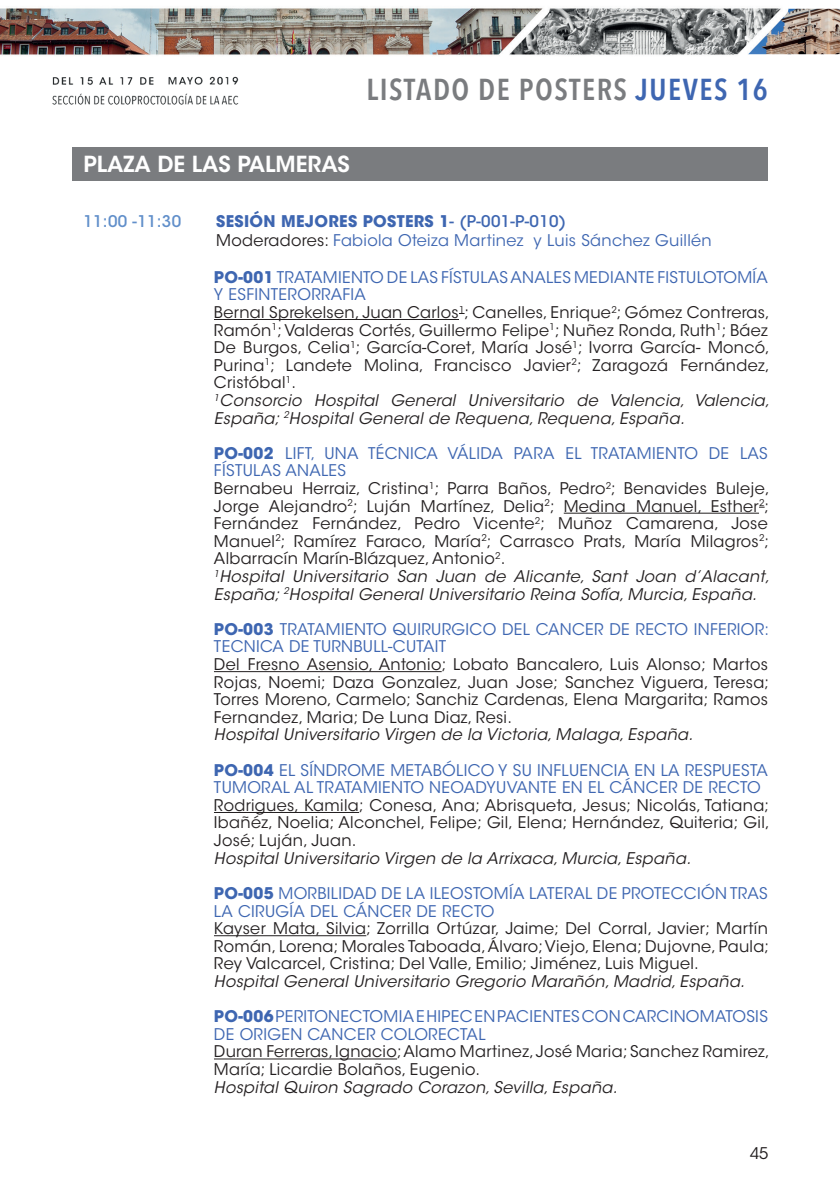
<style>
.page{position:relative;width:840px;height:1191px;background:#fff}
.page>*{position:absolute;margin:0;border:0;box-sizing:border-box;transform-origin:0 0}
.t1{font:600 condensed 30px "Avenir Next LT Pro";letter-spacing:.05em;color:#7a7c7f}
.t2{font:600 22px "ITC Avant Garde Std";color:#fff}
.t3{font:16px/17.6px "ITC Avant Garde Std";letter-spacing:.02em;color:#231f20}
.t4{font:16px/17.6px "ITC Avant Garde Std";letter-spacing:.02em;color:#3e66b1}
.t5{font:italic 16px "ITC Avant Garde Std";letter-spacing:.02em;color:#231f20}
.t6{font:500 16px "ITC Avant Garde Std";letter-spacing:.02em;color:#618fca}
.s1{color:#3e66b1}
.s2{font-weight:700}
.s3{font-weight:500}
.s4{color:#231f20}
.s5{font-weight:700;color:#3e66b1}
.s6{font-style:italic}
</style>
<div class="page">
<img style="left:0;top:8px;width:839px;height:47px">
<img style="left:52px;top:76px;width:187px;height:29px">
<div style="left:72px;top:147px;width:695px;height:34px;background:#7a7c7f"></div>
<hr style="left:214px;top:319px;width:245px;height:1px;background:#231f20">
<hr style="left:563px;top:513px;width:195px;height:1px;background:#231f20">
<hr style="left:214px;top:671px;width:227px;height:1px;background:#231f20">
<hr style="left:214px;top:812px;width:145px;height:1px;background:#231f20">
<hr style="left:214px;top:935px;width:152px;height:1px;background:#231f20">
<hr style="left:214px;top:1058px;width:183px;height:1px;background:#231f20">
<h1 class="t1" style="left:366px;top:71px;width:403px">LISTADO DE POSTERS <span class="s1">JUEVES 16</span></h1>
<h2 class="t2" style="left:83px;top:150px;width:268px">PLAZA DE LAS PALMERAS</h2>
<p class="t6" style="left:83px;top:211px;width:99px">11:00 -11:30</p>
<p class="t4" style="left:216px;top:211px;width:497px;line-height:19.2px"><span class="s2">SESIÓN MEJORES POSTERS 1</span><span class="s3">- (P-001-P-010)<br></span><span class="s4">Moderadores:</span> Fabiola Oteiza Martinez y Luis Sánchez Guillén</p>
<p class="t3" style="left:214px;top:268px;width:557px"><span class="s5">PO-001</span> <span class="s1">TRATAMIENTO DE LAS FÍSTULAS ANALES MEDIANTE FISTULOTOMÍA Y ESFINTERORRAFIA<br></span>Bernal Sprekelsen, Juan Carlos<sup>1</sup>; Canelles, Enrique<sup>2</sup>; Gómez Contreras, Ramón<sup>1</sup>; Valderas Cortés, Guillermo Felipe<sup>1</sup>; Nuñez Ronda, Ruth<sup>1</sup>; Báez De Burgos, Celia<sup>1</sup>; García-Coret, María José<sup>1</sup>; Ivorra García- Moncó, Purina<sup>1</sup>; Landete Molina, Francisco Javier<sup>2</sup>; Zaragozá Fernández, Cristóbal<sup>1</sup>.<br><sup>1</sup><span class="s6">Consorcio Hospital General Universitario de Valencia, Valencia, España;</span> <sup>2</sup><span class="s6">Hospital General de Requena, Requena, España.</span></p>
<p class="t3" style="left:214px;top:444px;width:557px"><span class="s5">PO-002</span> <span class="s1">LIFT, UNA TÉCNICA VÁLIDA PARA EL TRATAMIENTO DE LAS FÍSTULAS ANALES<br></span>Bernabeu Herraiz, Cristina<sup>1</sup>; Parra Baños, Pedro<sup>2</sup>; Benavides Buleje, Jorge Alejandro<sup>2</sup>; Luján Martínez, Delia<sup>2</sup>; Medina Manuel, Esther<sup>2</sup>; Fernández Fernández, Pedro Vicente<sup>2</sup>; Muñoz Camarena, Jose Manuel<sup>2</sup>; Ramírez Faraco, María<sup>2</sup>; Carrasco Prats, María Milagros<sup>2</sup>; Albarracín Marín-Blázquez, Antonio<sup>2</sup>.<br><sup>1</sup><span class="s6">Hospital Universitario San Juan de Alicante, Sant Joan d’Alacant, España;</span> <sup>2</sup><span class="s6">Hospital General Universitario Reina Sofía, Murcia, España.</span></p>
<p class="t4" style="left:214px;top:620px;width:556px"><span class="s2">PO-003</span> TRATAMIENTO QUIRURGICO DEL CANCER DE RECTO INFERIOR:<br>TECNICA DE TURNBULL-CUTAIT</p>
<p class="t3" style="left:214px;top:655px;width:556px;text-align:justify">Del Fresno Asensio, Antonio; Lobato Bancalero, Luis Alonso; Martos Rojas, Noemi; Daza Gonzalez, Juan Jose; Sanchez Viguera, Teresa; Torres Moreno, Carmelo; Sanchiz Cardenas, Elena Margarita; Ramos Fernandez, Maria; De Luna Diaz, Resi.</p>
<p class="t5" style="left:214px;top:725px;width:480px">Hospital Universitario Virgen de la Victoria, Malaga, España.</p>
<p class="t4" style="left:214px;top:761px;width:555px"><span class="s2">PO-004</span> EL SÍNDROME METABÓLICO Y SU INFLUENCIA EN LA RESPUESTA<br>TUMORAL AL TRATAMIENTO NEOADYUVANTE EN EL CÁNCER DE RECTO</p>
<p class="t3" style="left:214px;top:796px;width:557px;text-align:justify">Rodrigues, Kamila; Conesa, Ana; Abrisqueta, Jesus; Nicolás, Tatiana; Ibañéz, Noelia; Alconchel, Felipe; Gil, Elena; Hernández, Quiteria; Gil, José; Luján, Juan.</p>
<p class="t5" style="left:214px;top:848px;width:478px">Hospital Universitario Virgen de la Arrixaca, Murcia, España.</p>
<p class="t4" style="left:214px;top:884px;width:555px"><span class="s2">PO-005</span> MORBILIDAD DE LA ILEOSTOMÍA LATERAL DE PROTECCIÓN TRAS<br>LA CIRUGÍA DEL CÁNCER DE RECTO</p>
<p class="t3" style="left:214px;top:919px;width:556px;text-align:justify">Kayser Mata, Silvia; Zorrilla Ortúzar, Jaime; Del Corral, Javier; Martín Román, Lorena; Morales Taboada, Álvaro; Viejo, Elena; Dujovne, Paula; Rey Valcarcel, Cristina; Del Valle, Emilio; Jiménez, Luis Miguel.</p>
<p class="t5" style="left:214px;top:971px;width:532px">Hospital General Universitario Gregorio Marañón, Madrid, España.</p>
<p class="t4" style="left:214px;top:1007px;width:555px"><span class="s2">PO-006</span>PERITONECTOMIA E HIPEC EN PACIENTES CON CARCINOMATOSIS<br>DE ORIGEN CANCER COLORECTAL</p>
<p class="t3" style="left:214px;top:1043px;width:557px">Duran Ferreras, Ignacio; Alamo Martinez, José Maria; Sanchez Ramirez,<br>María; Licardie Bolaños, Eugenio.</p>
<p class="t5" style="left:214px;top:1077px;width:405px">Hospital Quiron Sagrado Corazon, Sevilla, España.</p>
<p class="t3" style="left:749px;top:1145px;width:20px">45</p>
</div>
